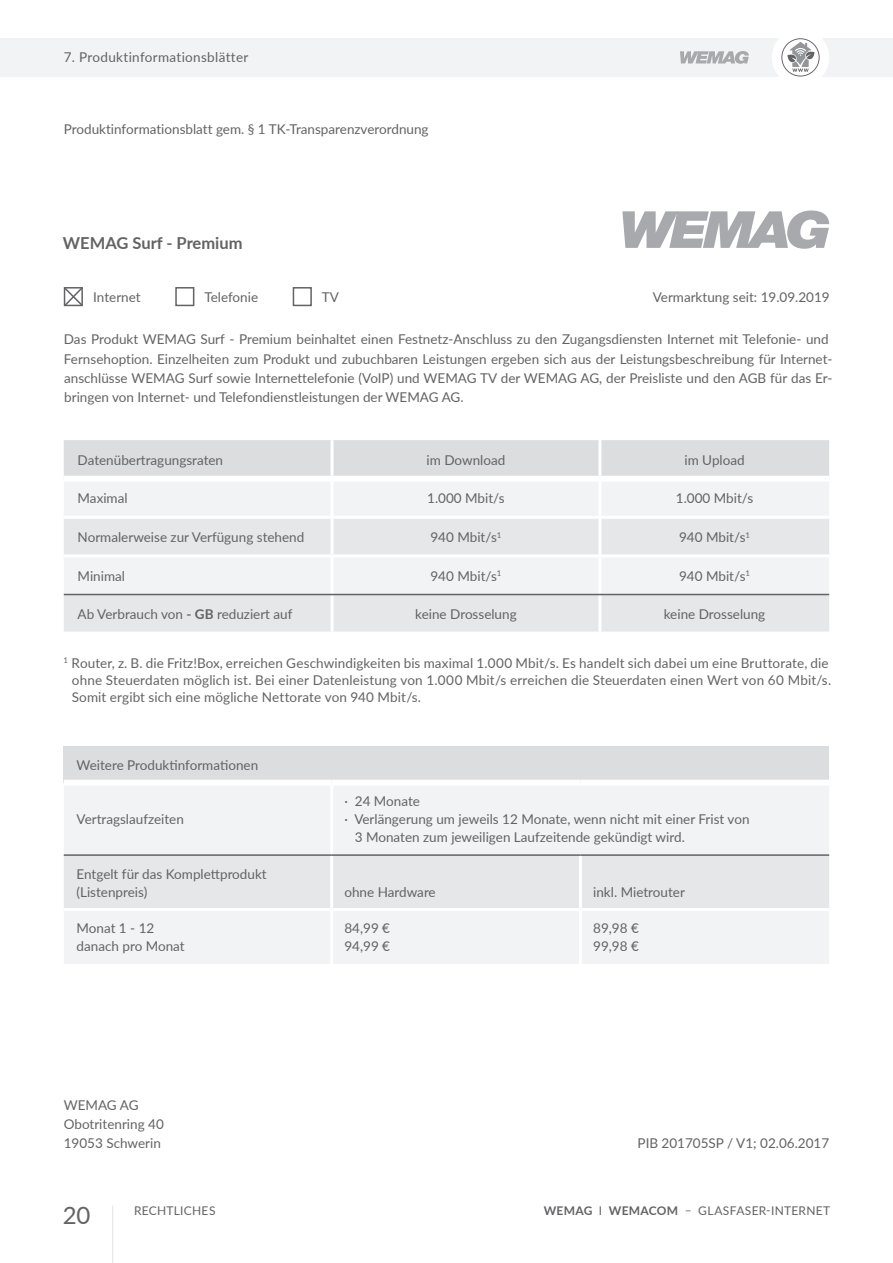
<style>
.page{position:relative;width:893px;height:1263px;background:#fff}
.page>*{position:absolute;margin:0;border:0;box-sizing:border-box;transform-origin:0 0}
.t1{font:24px "Lato";color:#636366}
.t2{font:700 16.5px "Lato";color:#636366}
.t3{font:13.5px/19.2px "Lato";color:#636366}
.t4{font:13.5px "Lato";letter-spacing:.025em;color:#636366}
.t5{font:12px "Lato";letter-spacing:.025em;color:#636366}
.s1{font-weight:700}
</style>
<div class="page">
<hr style="left:112px;top:1205px;width:1px;height:58px;background:#e6e7e9">
<div style="left:0;top:38px;width:893px;height:39px;background:#f2f3f4"></div>
<div style="left:772px;top:29px;width:57px;height:57px;background:#fff;border-radius:50%"></div>
<div style="left:175px;top:287px;width:19px;height:19px;border:2px solid #636366"></div>
<div style="left:293px;top:287px;width:19px;height:19px;border:2px solid #636366"></div>
<div style="left:64px;top:440px;width:765px;height:36px;background:#dcdddf"></div>
<div style="left:64px;top:482px;width:765px;height:34px;background:#f2f3f4"></div>
<svg style="left:64px;top:519px;width:765px;height:113px;fill:#e6e7e9"></svg>
<hr style="left:64px;top:554px;width:268px;height:3px;background:#fff">
<hr style="left:331px;top:482px;width:3px;height:34px;background:#fff">
<hr style="left:598px;top:482px;width:3px;height:34px;background:#fff">
<hr style="left:331px;top:440px;width:3px;height:36px;background:#fff">
<hr style="left:598px;top:519px;width:3px;height:35px;background:#fff">
<hr style="left:598px;top:557px;width:3px;height:37px;background:#fff">
<hr style="left:331px;top:595px;width:3px;height:37px;background:#fff">
<hr style="left:598px;top:595px;width:3px;height:37px;background:#fff">
<hr style="left:598px;top:440px;width:3px;height:36px;background:#fff">
<hr style="left:331px;top:519px;width:3px;height:35px;background:#fff">
<hr style="left:332px;top:554px;width:268px;height:3px;background:#fff">
<hr style="left:331px;top:557px;width:3px;height:37px;background:#fff">
<hr style="left:600px;top:554px;width:229px;height:3px;background:#fff">
<hr style="left:64px;top:594px;width:268px;height:1px;background:#636366">
<hr style="left:332px;top:594px;width:268px;height:1px;background:#636366">
<hr style="left:600px;top:594px;width:229px;height:1px;background:#636366">
<div style="left:64px;top:746px;width:765px;height:37px;background:#dcdddf"></div>
<div style="left:64px;top:786px;width:765px;height:178px;background:#f2f3f4"></div>
<div style="left:64px;top:856px;width:765px;height:52px;background:#e6e7e9"></div>
<hr style="left:330px;top:786px;width:3px;height:68px;background:#fff">
<hr style="left:330px;top:856px;width:3px;height:52px;background:#fff">
<hr style="left:579px;top:856px;width:3px;height:52px;background:#fff">
<hr style="left:64px;top:908px;width:268px;height:3px;background:#fff">
<hr style="left:332px;top:908px;width:248px;height:3px;background:#fff">
<hr style="left:330px;top:911px;width:3px;height:53px;background:#fff">
<hr style="left:580px;top:908px;width:249px;height:3px;background:#fff">
<hr style="left:579px;top:911px;width:3px;height:53px;background:#fff">
<hr style="left:64px;top:854px;width:268px;height:2px;background:#636366">
<hr style="left:332px;top:854px;width:248px;height:2px;background:#636366">
<hr style="left:580px;top:854px;width:249px;height:2px;background:#636366">
<div style="left:64px;top:780px;width:268px;height:6px;background:#fff"></div>
<div style="left:332px;top:780px;width:248px;height:6px;background:#fff"></div>
<div style="left:580px;top:780px;width:249px;height:6px;background:#fff"></div>
<svg style="left:781px;top:38px;width:39px;height:39px"></svg>
<svg style="left:680px;top:51px;width:69px;height:13px"></svg>
<svg style="left:622px;top:210px;width:207px;height:39px"></svg>
<svg style="left:63px;top:287px;width:20px;height:20px"></svg>
<p class="t4" style="left:64px;top:48px;width:186px">7. Produktinformationsblätter</p>
<p class="t3" style="left:64px;top:119px;width:366px">Produktinformationsblatt gem. § 1 TK-Transparenzverordnung</p>
<p class="t2" style="left:63px;top:231px;width:181px">WEMAG Surf - Premium</p>
<p class="t3" style="left:93px;top:287px;width:49px">Internet</p>
<p class="t3" style="left:204px;top:287px;width:55px">Telefonie</p>
<p class="t3" style="left:322px;top:287px;width:19px">TV</p>
<p class="t3" style="left:653px;top:287px;width:179px">Vermarktung seit: 19.09.2019</p>
<p class="t3" style="left:64px;top:329px;width:770px">Das Produkt WEMAG Surf - Premium beinhaltet einen Festnetz-Anschluss zu den Zugangsdiensten Internet mit Telefonie- und Fernsehoption. Einzelheiten zum Produkt und zubuchbaren Leistungen ergeben sich aus der Leistungsbeschreibung für Internet&shy;anschlüsse WEMAG Surf sowie Internettelefonie (VoIP) und WEMAG TV der WEMAG AG, der Preisliste und den AGB für das Er&shy;bringen von Internet- und Telefondienstleistungen der WEMAG AG.</p>
<p class="t3" style="left:78px;top:450px;width:147px">Datenübertragungsraten</p>
<p class="t3" style="left:427px;top:450px;width:80px">im Download</p>
<p class="t3" style="left:684px;top:450px;width:62px">im Upload</p>
<p class="t3" style="left:78px;top:488px;width:51px">Maximal</p>
<p class="t3" style="left:427px;top:488px;width:79px">1.000 Mbit/s</p>
<p class="t3" style="left:676px;top:488px;width:79px">1.000 Mbit/s</p>
<p class="t3" style="left:78px;top:527px;width:228px">Normalerweise zur Verfügung stehend</p>
<p class="t3" style="left:430px;top:527px;width:73px">940 Mbit/s<sup>1</sup></p>
<p class="t3" style="left:679px;top:527px;width:73px">940 Mbit/s<sup>1</sup></p>
<p class="t3" style="left:78px;top:566px;width:49px">Minimal</p>
<p class="t3" style="left:430px;top:566px;width:73px">940 Mbit/s<sup>1</sup></p>
<p class="t3" style="left:679px;top:566px;width:73px">940 Mbit/s<sup>1</sup></p>
<p class="t3" style="left:78px;top:604px;width:216px">Ab Verbrauch von <span class="s1">- GB</span> reduziert auf</p>
<p class="t3" style="left:415px;top:604px;width:103px">keine Drosselung</p>
<p class="t3" style="left:664px;top:604px;width:103px">keine Drosselung</p>
<p class="t3" style="left:72px;top:653px;width:761px;line-height:17.2px;text-indent:-8px"><sup>1</sup> Router, z. B. die Fritz!Box, erreichen Geschwindigkeiten bis maximal 1.000 Mbit/s. Es handelt sich dabei um eine Bruttorate, die ohne Steuerdaten möglich ist. Bei einer Datenleistung von 1.000 Mbit/s erreichen die Steuerdaten einen Wert von 60 Mbit/s.<br>Somit ergibt sich eine mögliche Nettorate von 940 Mbit/s.</p>
<p class="t3" style="left:77px;top:755px;width:183px">Weitere Produktinformationen</p>
<p class="t3" style="left:77px;top:809px;width:109px">Vertragslaufzeiten</p>
<p class="t3" style="left:77px;top:864px;width:192px;line-height:18px">Entgelt für das Komplettprodukt (Listenpreis)</p>
<p class="t3" style="left:344px;top:791px;width:77px">· 24 Monate</p>
<p class="t3" style="left:344px;top:809px;width:407px">· Verlängerung um jeweils 12 Monate, wenn nicht mit einer Frist von</p>
<p class="t3" style="left:355px;top:827px;width:332px">3 Monaten zum jeweiligen Laufzeitende gekündigt wird.</p>
<p class="t3" style="left:344px;top:882px;width:93px">ohne Hardware</p>
<p class="t3" style="left:593px;top:882px;width:93px">inkl. Mietrouter</p>
<p class="t3" style="left:77px;top:919px;width:110px;line-height:18px">Monat 1 - 12 danach pro Monat</p>
<p class="t3" style="left:344px;top:919px;width:47px;line-height:18px">84,99 €<br>94,99 €</p>
<p class="t3" style="left:593px;top:919px;width:47px;line-height:18px">89,98 €<br>99,98 €</p>
<p class="t3" style="left:64px;top:1095px;width:102px">WEMAG AG<br>Obotritenring 40<br>19053 Schwerin</p>
<p class="t3" style="left:638px;top:1133px;width:193px">PIB 201705SP / V1; 02.06.2017</p>
<h1 class="t1" style="left:63px;top:1198px;width:29px">20</h1>
<p class="t5" style="left:544px;top:1202px;width:288px"><span class="s1">WEMAG</span> I <span class="s1">WEMACOM</span> – GLASFASER-INTERNET</p>
<p class="t5" style="left:134px;top:1202px;width:83px">RECHTLICHES</p>
</div>
